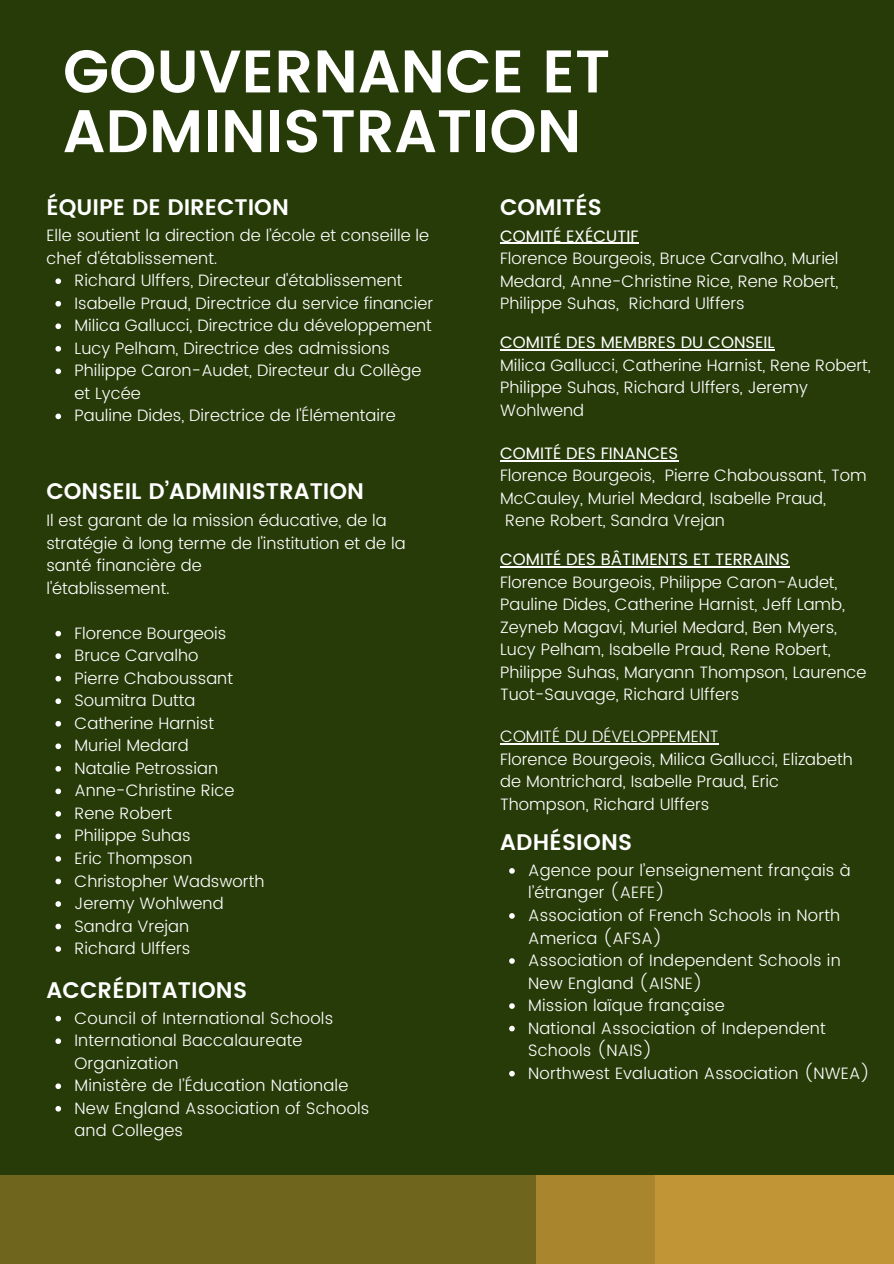
<style>
.page{position:relative;width:894px;height:1264px;background:#fff}
.page>*{position:absolute;margin:0;border:0;box-sizing:border-box;transform-origin:0 0}
.t1{font:600 60px/59.7px "Poppins";color:#fff}
.t2{font:600 22.5px "Poppins";color:#fff}
.t3{font:300 16.5px/22.5px "Poppins";color:#fff}
.t4{font:16.5px "Poppins";color:#fff}
</style>
<div class="page">
<div style="left:0;top:0;width:893px;height:1263px;background:#273b09"></div>
<svg style="left:55px;top:278px;width:6px;height:6px"></svg>
<svg style="left:55px;top:301px;width:6px;height:5px"></svg>
<svg style="left:55px;top:323px;width:6px;height:6px"></svg>
<svg style="left:55px;top:346px;width:6px;height:5px"></svg>
<svg style="left:55px;top:368px;width:6px;height:6px"></svg>
<svg style="left:55px;top:413px;width:6px;height:6px"></svg>
<svg style="left:55px;top:631px;width:6px;height:5px"></svg>
<svg style="left:55px;top:653px;width:6px;height:6px"></svg>
<svg style="left:55px;top:676px;width:6px;height:5px"></svg>
<svg style="left:55px;top:698px;width:6px;height:6px"></svg>
<svg style="left:55px;top:721px;width:6px;height:5px"></svg>
<svg style="left:55px;top:743px;width:6px;height:6px"></svg>
<svg style="left:55px;top:766px;width:6px;height:5px"></svg>
<svg style="left:55px;top:788px;width:6px;height:6px"></svg>
<svg style="left:55px;top:811px;width:6px;height:5px"></svg>
<svg style="left:55px;top:833px;width:6px;height:6px"></svg>
<svg style="left:55px;top:856px;width:6px;height:5px"></svg>
<svg style="left:55px;top:878px;width:6px;height:6px"></svg>
<svg style="left:55px;top:901px;width:6px;height:5px"></svg>
<svg style="left:55px;top:923px;width:6px;height:6px"></svg>
<svg style="left:55px;top:946px;width:6px;height:5px"></svg>
<div style="left:0;top:1175px;width:673px;height:88px;background:#70651d"></div>
<div style="left:536px;top:1175px;width:119px;height:88px;background:#a9862e"></div>
<div style="left:655px;top:1175px;width:238px;height:88px;background:#c19435"></div>
<svg style="left:55px;top:1015px;width:6px;height:6px"></svg>
<svg style="left:55px;top:1038px;width:6px;height:6px"></svg>
<svg style="left:55px;top:1083px;width:6px;height:6px"></svg>
<svg style="left:55px;top:1106px;width:6px;height:5px"></svg>
<hr style="left:500px;top:243px;width:138px;height:1px;background:#fff">
<hr style="left:500px;top:349px;width:274px;height:1px;background:#fff">
<hr style="left:500px;top:460px;width:178px;height:1px;background:#fff">
<hr style="left:500px;top:566px;width:289px;height:1px;background:#fff">
<hr style="left:500px;top:743px;width:218px;height:1px;background:#fff">
<svg style="left:509px;top:868px;width:5px;height:5px"></svg>
<svg style="left:509px;top:913px;width:5px;height:5px"></svg>
<svg style="left:509px;top:958px;width:5px;height:5px"></svg>
<svg style="left:509px;top:1003px;width:5px;height:5px"></svg>
<svg style="left:509px;top:1025px;width:5px;height:6px"></svg>
<svg style="left:509px;top:1070px;width:5px;height:6px"></svg>
<h1 class="t1" style="left:63px;top:42px;width:548px">GOUVERNANCE ET<br>ADMINISTRATION</h1>
<h2 class="t2" style="left:46px;top:194px;width:244px">ÉQUIPE DE DIRECTION</h2>
<p class="t3" style="left:46px;top:224px;width:384px">Elle soutient la direction de l’école et conseille le chef d'établissement.</p>
<p class="t3" style="left:74px;top:269px;width:360px">Richard Ulffers, Directeur d'établissement Isabelle Praud, Directrice du service financier Milica Gallucci, Directrice du développement Lucy Pelham, Directrice des admissions Philippe Caron-Audet, Directeur du Collège et Lycée<br>Pauline Dides, Directrice de l'Élémentaire</p>
<h2 class="t2" style="left:46px;top:478px;width:319px">CONSEIL D’ADMINISTRATION</h2>
<p class="t3" style="left:46px;top:509px;width:360px">Il est garant de la mission éducative, de la stratégie à long terme de l'institution et de la santé financière de<br>l'établissement.</p>
<p class="t3" style="left:74px;top:621px;width:191px">Florence Bourgeois<br>Bruce Carvalho<br>Pierre Chaboussant<br>Soumitra Dutta<br>Catherine Harnist<br>Muriel Medard<br>Natalie Petrossian<br>Anne-Christine Rice<br>Rene Robert<br>Philippe Suhas<br>Eric Thompson<br>Christopher Wadsworth<br>Jeremy Wohlwend<br>Sandra Vrejan<br>Richard Ulffers</p>
<h2 class="t2" style="left:46px;top:976px;width:202px">ACCRÉDITATIONS</h2>
<p class="t3" style="left:74px;top:1006px;width:296px">Council of International Schools<br>International Baccalaureate<br>Organization<br>Ministère de l’Éducation Nationale<br>New England Association of Schools and Colleges</p>
<h2 class="t2" style="left:500px;top:194px;width:103px">COMITÉS</h2>
<p class="t4" style="left:500px;top:226px;width:140px">COMITÉ EXÉCUTIF</p>
<p class="t3" style="left:500px;top:247px;width:340px;text-align:justify">Florence Bourgeois, Bruce Carvalho, Muriel Medard, Anne-Christine Rice, Rene Robert, Philippe Suhas, Richard Ulffers</p>
<p class="t4" style="left:500px;top:333px;width:276px">COMITÉ DES MEMBRES DU CONSEIL</p>
<p class="t3" style="left:500px;top:353px;width:372px">Milica Gallucci, Catherine Harnist, Rene Robert,<br>Philippe Suhas, Richard Ulffers, Jeremy<br>Wohlwend</p>
<p class="t4" style="left:500px;top:443px;width:179px">COMITÉ DES FINANCES</p>
<p class="t3" style="left:500px;top:464px;width:368px">Florence Bourgeois, Pierre Chaboussant, Tom<br>McCauley, Muriel Medard, Isabelle Praud,<br>Rene Robert, Sandra Vrejan</p>
<p class="t4" style="left:500px;top:550px;width:291px">COMITÉ DES BÂTIMENTS ET TERRAINS</p>
<p class="t3" style="left:500px;top:571px;width:367px">Florence Bourgeois, Philippe Caron-Audet, Pauline Dides, Catherine Harnist, Jeff Lamb, Zeyneb Magavi, Muriel Medard, Ben Myers, Lucy Pelham, Isabelle Praud, Rene Robert, Philippe Suhas, Maryann Thompson, Laurence Tuot-Sauvage, Richard Ulffers</p>
<p class="t3" style="left:500px;top:725px;width:354px">COMITÉ DU DÉVELOPPEMENT<br>Florence Bourgeois, Milica Gallucci, Elizabeth de Montrichard, Isabelle Praud, Eric Thompson, Richard Ulffers</p>
<h2 class="t2" style="left:500px;top:829px;width:133px">ADHÉSIONS</h2>
<p class="t3" style="left:528px;top:859px;width:343px">Agence pour l’enseignement français à l’étranger (AEFE)<br>Association of French Schools in North<br>America (AFSA)<br>Association of Independent Schools in<br>New England (AISNE)<br>Mission laïque française<br>National Association of Independent<br>Schools (NAIS)<br>Northwest Evaluation Association (NWEA)</p>
</div>
